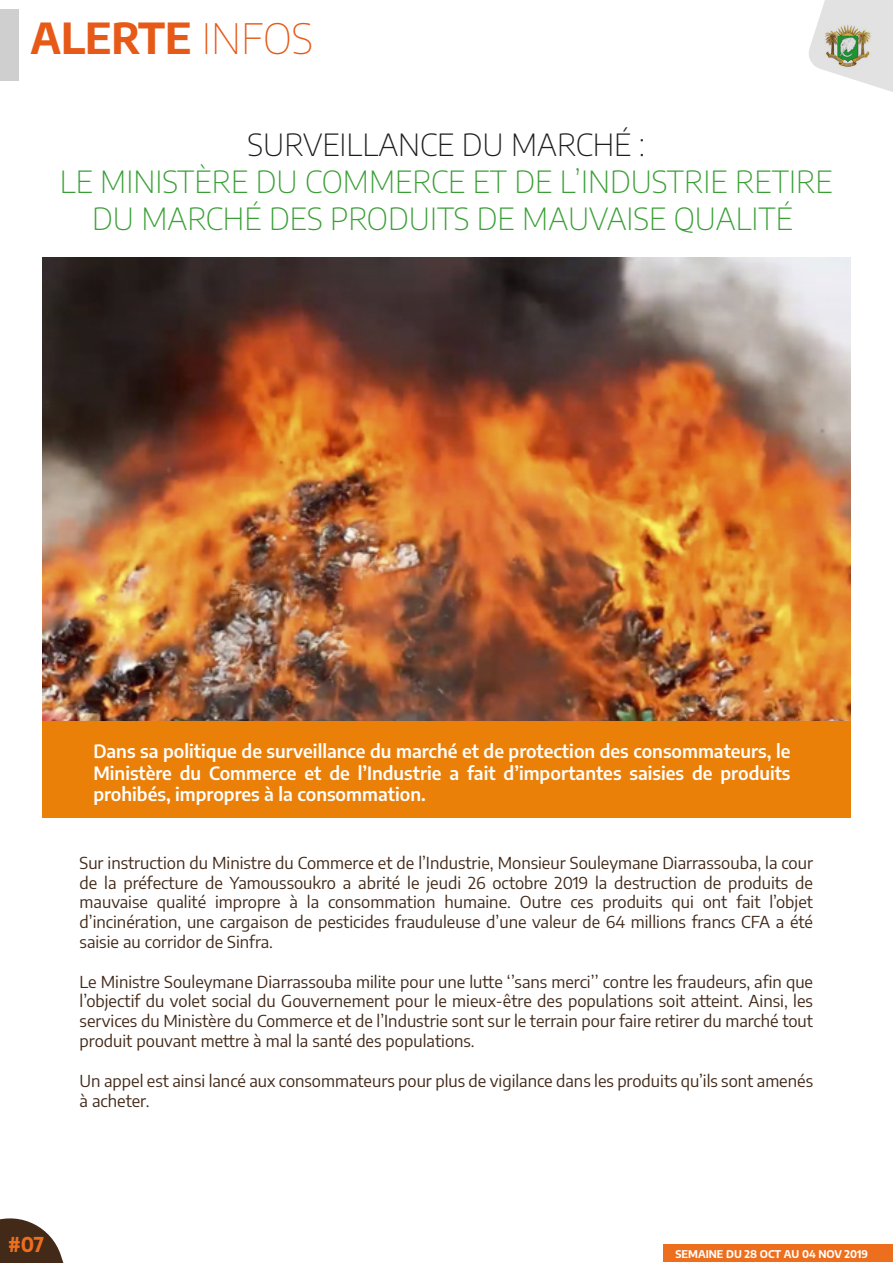
<style>
.page{position:relative;width:893px;height:1263px;background:#fff}
.page>*{position:absolute;margin:0;border:0;box-sizing:border-box;transform-origin:0 0}
.t1{font:700 42px "Encode Sans";color:#e65917}
.t2{font:200 30.6px/36.8px "Encode Sans";color:#399f35;text-align:center}
.t3{font:200 30.6px "Encode Sans";color:#1d1d1b}
.t4{font:700 20.1px "Encode Sans";color:#ed6e1c}
.t5{font:600 18px/21.6px "Encode Sans";color:#fff;text-align:justify}
.t6{font:16.5px/19.8px "Encode Sans";color:#422918;text-align:justify}
.t7{font:700 10.5px "Encode Sans";color:#fff}
.s1{font-weight:100}
</style>
<div class="page">
<img style="left:42px;top:258px;width:809px;height:463px">
<div style="left:42px;top:721px;width:809px;height:97px;background:#eb8009"></div>
<svg style="left:809px;top:0;width:84px;height:92px"></svg>
<img style="left:822px;top:22px;width:53px;height:48px">
<div style="left:0;top:9px;width:18px;height:71px;background:#cfcfcf"></div>
<svg style="left:0;top:1218px;width:64px;height:45px"></svg>
<div style="left:664px;top:1244px;width:229px;height:18px;background:#ed6e1c"></div>
<h1 class="t1" style="left:31px;top:6px;width:284px">ALERTE <span class="s1">INFOS</span></h1>
<h2 class="t3" style="left:248px;top:124px;width:399px">SURVEILLANCE DU MARCHÉ :</h2>
<h2 class="t2" style="left:60px;top:162px;width:774px">LE MINISTÈRE DU COMMERCE ET DE L’INDUSTRIE RETIRE<br>DU MARCHÉ DES PRODUITS DE MAUVAISE QUALITÉ</h2>
<p class="t5" style="left:93px;top:739px;width:698px">Dans sa politique de surveillance du marché et de protection des consommateurs, le Ministère du Commerce et de l’Industrie a fait d’importantes saisies de produits prohibés, impropres à la consommation.</p>
<p class="t6" style="left:80px;top:852px;width:735px">Sur instruction du Ministre du Commerce et de l’Industrie, Monsieur Souleymane Diarrassouba, la cour de la préfecture de Yamoussoukro a abrité le jeudi 26 octobre 2019 la destruction de produits de mauvaise qualité impropre à la consommation humaine. Outre ces produits qui ont fait l’objet d’incinération, une cargaison de pesticides frauduleuse d’une valeur de 64 millions francs CFA a été saisie au corridor de Sinfra.</p>
<p class="t6" style="left:80px;top:971px;width:735px">Le Ministre Souleymane Diarrassouba milite pour une lutte ‘’sans merci’’ contre les fraudeurs, afin que l’objectif du volet social du Gouvernement pour le mieux-être des populations soit atteint. Ainsi, les services du Ministère du Commerce et de l’Industrie sont sur le terrain pour faire retirer du marché tout produit pouvant mettre à mal la santé des populations.</p>
<p class="t6" style="left:80px;top:1070px;width:735px">Un appel est ainsi lancé aux consommateurs pour plus de vigilance dans les produits qu’ils sont amenés à acheter.</p>
<p class="t4" style="left:8px;top:1230px;width:37px">#07</p>
<p class="t7" style="left:676px;top:1246px;width:194px">SEMAINE DU 28 OCT AU 04 NOV 2019</p>
</div>
